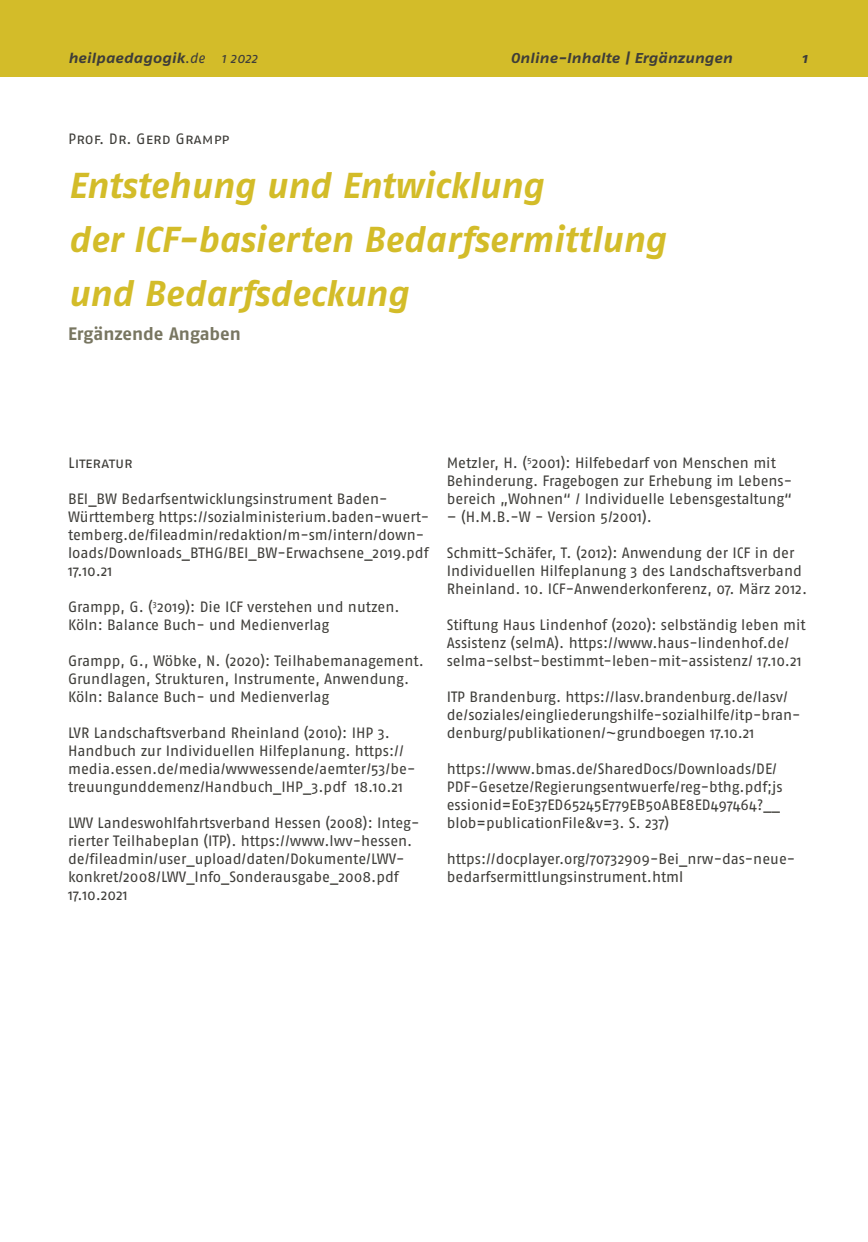
<style>
.page{position:relative;width:868px;height:1242px;background:#fff}
.page>*{position:absolute;margin:0;border:0;box-sizing:border-box;transform-origin:0 0}
.Head_gelb_groß{font:italic 700 36px/54px "Fago No";color:#d3bc29}
.Head_gelb_klein{font:700 18px "Fago No";color:#787661}
.Text{font:15px/18px "Fago No";color:#3e3d39}
.Autor{font:15px "Fago No Regular Caps";letter-spacing:-.005em;color:#3e3d39}
.t1{font:italic 700 14.25px "Fago Ex";color:#3e3d39}
.s1{font-family:"Fago No";font-weight:400}
</style>
<div class="page">
<div style="left:0;top:0;width:867px;height:77px;background:#d3bc29"></div>
<p class="t1" style="left:68px;top:49px;width:191px">heilpaedagogik<span class="s1">.de 1 2022</span></p>
<p class="t1" style="left:510px;top:49px;width:223px">Online-Inhalte | Ergänzungen</p>
<p class="t1" style="left:801px;top:49px;width:7px">1</p>
<p class="Autor" style="left:68px;top:130px;width:163px">Prof. Dr. Gerd Grampp</p>
<p class="Head_gelb_groß" style="left:68px;top:158px;width:599px">Entstehung und Entwicklung<br>der ICF-basierten Bedarfsermittlung und Bedarfsdeckung</p>
<p class="Head_gelb_klein" style="left:68px;top:324px;width:174px">Ergänzende Angaben</p>
<p class="Autor" style="left:68px;top:454px;width:66px">Literatur</p>
<p class="Text" style="left:68px;top:490px;width:362px">BEI_BW Bedarfsentwicklungsinstrument Baden-Württemberg https://sozialministerium.baden-wuert&shy;temberg.de/fileadmin/redaktion/m-sm/intern/down&shy;loads/Downloads_BTHG/BEI_BW-Erwachsene_2019.pdf 17.10.21</p>
<p class="Text" style="left:68px;top:598px;width:333px">Grampp, G. (<sup>3</sup>2019): Die ICF verstehen und nutzen.<br>Köln: Balance Buch- und Medienverlag</p>
<p class="Text" style="left:68px;top:652px;width:357px">Grampp, G., Wöbke, N. (2020): Teilhabemanagement.<br>Grundlagen, Strukturen, Instrumente, Anwendung.<br>Köln: Balance Buch- und Medienverlag</p>
<p class="Text" style="left:68px;top:724px;width:349px">LVR Landschaftsverband Rheinland (2010): IHP 3.<br>Handbuch zur Individuellen Hilfeplanung. https:// media.essen.de/media/wwwessende/aemter/53/be&shy;treuungunddemenz/Handbuch_IHP_3.pdf 18.10.21</p>
<p class="Text" style="left:68px;top:814px;width:353px">LWV Landeswohlfahrtsverband Hessen (2008): Integ&shy;rierter Teilhabeplan (ITP). https://www.lwv-hessen. de/fileadmin/user_upload/daten/Dokumente/LWV&shy;konkret/2008/LWV_Info_Sonderausgabe_2008.pdf 17.10.2021</p>
<p class="Text" style="left:446px;top:454px;width:347px">Metzler, H. (<sup>5</sup>2001): Hilfebedarf von Menschen mit<br>Behinderung. Fragebogen zur Erhebung im Lebens&shy;bereich „Wohnen“ / Individuelle Lebensgestaltung“</p>
<p class="Text" style="left:446px;top:508px;width:207px">– (H.M.B.-W - Version 5/2001).</p>
<p class="Text" style="left:446px;top:544px;width:362px">Schmitt-Schäfer, T. (2012): Anwendung der ICF in der<br>Individuellen Hilfeplanung 3 des Landschaftsverband<br>Rheinland. 10. ICF-Anwenderkonferenz, 07. März 2012.</p>
<p class="Text" style="left:446px;top:616px;width:360px">Stiftung Haus Lindenhof (2020): selbständig leben mit<br>Assistenz (selmA). https://www.haus-lindenhof.de/ selma-selbst-bestimmt-leben-mit-assistenz/ 17.10.21</p>
<p class="Text" style="left:446px;top:688px;width:355px">ITP Brandenburg. https://lasv.brandenburg.de/lasv/ de/soziales/eingliederungshilfe-sozialhilfe/itp-bran&shy;denburg/publikationen/~grundboegen 17.10.21</p>
<p class="Text" style="left:446px;top:760px;width:337px">https://www.bmas.de/SharedDocs/Downloads/DE/ PDF-Gesetze/Regierungsentwuerfe/reg-bthg.pdf;js essionid=E0E37ED65245E779EB50ABE8ED497464?__ blob=publicationFile&amp;v=3. S. 237)</p>
<p class="Text" style="left:446px;top:850px;width:350px">https://docplayer.org/70732909-Bei_nrw-das-neue&shy;bedarfsermittlungsinstrument.html</p>
</div>
